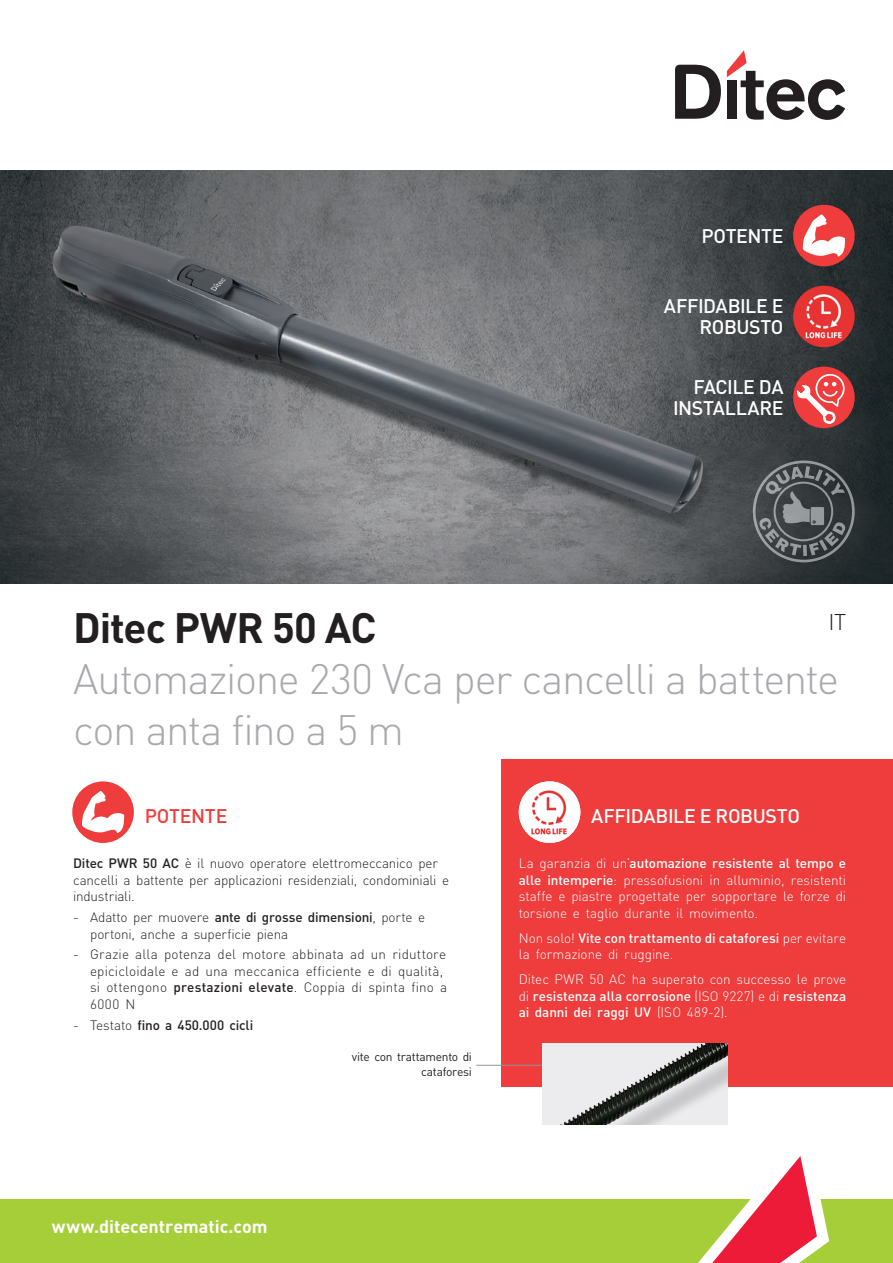
<style>
.page{position:relative;width:893px;height:1263px;background:#fff}
.page>*{position:absolute;margin:0;border:0;box-sizing:border-box;transform-origin:0 0}
.Cover_Subheading_28{font:300 42px/51px "DIN Pro";letter-spacing:-.03em;color:#a8a9ad}
.Cover_Headline_28_-1{font:700 42px "DIN Pro";letter-spacing:-.025em;color:#231f20}
.t1{font:300 22.5px "DIN Pro";color:#231f20}
.Icon_13{font:500 19.5px/21px "DIN Pro";letter-spacing:-.02em;color:#fff;text-align:right}
.t2{font:500 19.5px "DIN Pro";letter-spacing:-.01em;color:#ee3d3c}
.Cover_addressWeb_10{font:700 18px "DIN Pro";color:#fff}
.Bodytext_9_-15{font:300 13.5px/16.5px "DIN Pro";letter-spacing:-.005em;color:#fff;text-align:justify}
.Bodytext_9_-15-2{font:300 13.5px/16.5px "DIN Pro";letter-spacing:-.005em;color:#231f20}
.Bodytext_9_-15-3{font:500 13.5px "DIN Pro";letter-spacing:-.01em;color:#231f20}
.Bodytext_9su10_8_-15{font:12px/15px "DIN Pro";letter-spacing:-.025em;color:#231f20;text-align:right}
.s1{font-weight:500}
.s2{font-weight:300}
</style>
<div class="page">
<div style="left:502px;top:759px;width:391px;height:327px;background:#ee3d3c"></div>
<img style="left:0;top:171px;width:893px;height:412px">
<svg style="left:675px;top:65px;width:46px;height:54px"></svg>
<svg style="left:727px;top:50px;width:118px;height:70px"></svg>
<div style="left:0;top:1199px;width:893px;height:64px;background:#a6ce39"></div>
<svg style="left:698px;top:1156px;width:131px;height:107px"></svg>
<svg style="left:753px;top:460px;width:102px;height:102px;background:#525658"></svg>
<div style="left:793px;top:367px;width:62px;height:61px;background:#ee3d3c;border-radius:50%"></div>
<svg style="left:797px;top:374px;width:48px;height:51px"></svg>
<div style="left:793px;top:205px;width:62px;height:61px;background:#ee3d3c;border-radius:50%"></div>
<svg style="left:803px;top:214px;width:42px;height:43px"></svg>
<div style="left:72px;top:781px;width:62px;height:62px;background:#ee3d3c;border-radius:50%"></div>
<svg style="left:82px;top:791px;width:42px;height:42px"></svg>
<img style="left:793px;top:286px;width:62px;height:61px;border-radius:31px">
<img style="left:519px;top:781px;width:61px;height:62px;border-radius:31px">
<img style="left:542px;top:1043px;width:185px;height:82px">
<hr style="left:476px;top:1065px;width:66px;height:1px;background:#939598">
<p class="Icon_13" style="left:701px;top:225px;width:84px">POTENTE</p>
<p class="Icon_13" style="left:664px;top:295px;width:121px">AFFIDABILE E<br>ROBUSTO</p>
<p class="Icon_13" style="left:673px;top:376px;width:112px">FACILE DA<br>INSTALLARE</p>
<p class="Cover_Headline_28_-1" style="left:73px;top:599px;width:305px">Ditec PWR 50 AC</p>
<p class="Cover_Subheading_28" style="left:73px;top:652px;width:767px">Automazione 230 Vca per cancelli a battente con anta fino a 5 m</p>
<p class="t1" style="left:828px;top:607px;width:19px">IT</p>
<p class="t2" style="left:145px;top:802px;width:84px">POTENTE</p>
<p class="Icon_13" style="left:591px;top:804px;width:210px">AFFIDABILE E ROBUSTO</p>
<p class="Bodytext_9_-15-2" style="left:73px;top:854px;width:378px"><span class="s1">Ditec PWR 50 AC</span> è il nuovo operatore elettromeccanico per cancelli a battente per applicazioni residenziali, condominiali e industriali.</p>
<p class="Bodytext_9_-15-2" style="left:90px;top:908px;width:337px;text-indent:-17px">- Adatto per muovere <span class="s1">ante di grosse dimensioni</span>, porte e portoni, anche a superficie piena</p>
<p class="Bodytext_9_-15-2" style="left:90px;top:945px;width:359px;text-indent:-17px">- Grazie alla potenza del motore abbinata ad un riduttore epicicloidale e ad una meccanica efficiente e di qualità, si ottengono <span class="s1">prestazioni elevate</span>. Coppia di spinta fino a 6000 N</p>
<p class="Bodytext_9_-15-3" style="left:73px;top:1015px;width:182px"><span class="s2">- Testato</span> fino a 450.000 cicli</p>
<p class="Bodytext_9su10_8_-15" style="left:352px;top:1049px;width:122px">vite con trattamento di cataforesi</p>
<p class="Bodytext_9_-15" style="left:519px;top:854px;width:329px">La garanzia di un’<span class="s1">automazione resistente al tempo e alle intemperie</span>: pressofusioni in alluminio, resistenti staffe e piastre progettate per sopportare le forze di torsione e taglio durante il movimento.</p>
<p class="Bodytext_9_-15" style="left:519px;top:929px;width:329px">Non solo! <span class="s1">Vite con trattamento di cataforesi</span> per evitare la formazione di ruggine.</p>
<p class="Bodytext_9_-15" style="left:519px;top:970px;width:329px">Ditec PWR 50 AC ha superato con successo le prove di <span class="s1">resistenza alla corrosione</span> (ISO 9227) e di <span class="s1">resistenza ai danni dei raggi UV</span> (ISO 489-2).</p>
<p class="Cover_addressWeb_10" style="left:52px;top:1214px;width:217px">www.ditecentrematic.com</p>
</div>
